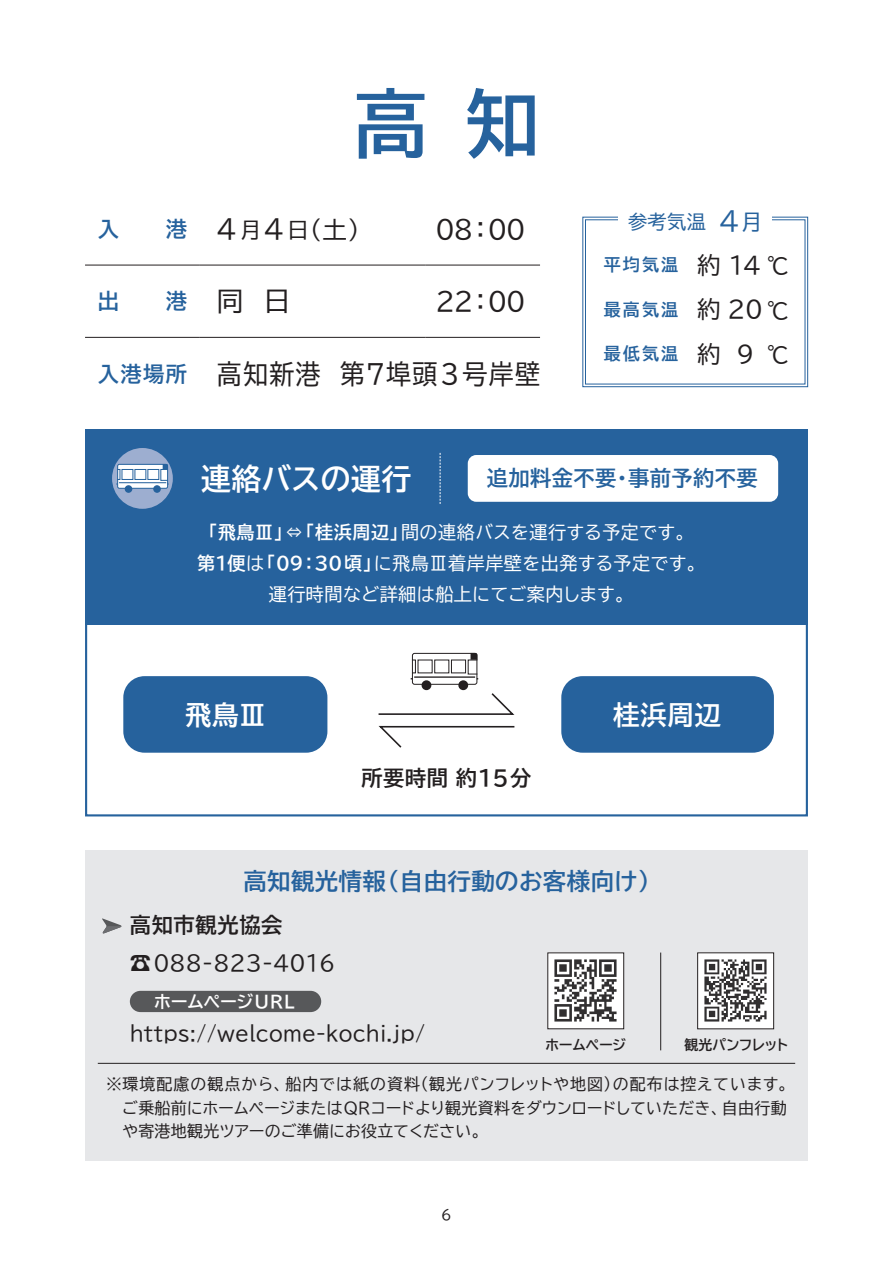
<style>
.page{position:relative;width:893px;height:1263px;background:#fff}
.page>*{position:absolute;margin:0;border:0;box-sizing:border-box;transform-origin:0 0}
.t1{font:700 74.4px "BIZUDP Gothic";color:#26629d}
.t2{font:700 29.7px "BIZUDP Gothic";letter-spacing:.02em;color:#fff}
.t3{font:26.55px "BIZUDP Gothic";letter-spacing:.05em;color:#231f20;scale:.94 1}
.t4{font:700 26.55px "BIZUDP Gothic";letter-spacing:.02em;color:#fff}
.t5{font:26.55px "BIZUDP Gothic";letter-spacing:.05em;color:#231f20}
.t6{font:25.5px "BIZUDP Gothic";letter-spacing:-.03em;color:#231f20}
.t7{font:23.85px "BIZUDP Gothic";color:#231f20}
.t8{font:700 23.4px "BIZUDP Gothic";letter-spacing:.02em;color:#26629d}
.t9{font:700 21.3px "BIZUDP Gothic";letter-spacing:.03em;color:#231f20}
.t10{font:700 21.3px "BIZUDP Gothic";letter-spacing:.02em;color:#26629d}
.t11{font:21.3px "BIZUDP Gothic";color:#231f20}
.t12{font:20.25px "BIZUDP Gothic";letter-spacing:.01em;color:#231f20}
.t13{font:19.2px "BIZUDP Gothic";color:#26629d}
.t14{font:18px/30.9px "BIZUDP Gothic";letter-spacing:.03em;color:#fff;text-align:center}
.t15{font:700 16.95px "BIZUDP Gothic";letter-spacing:.125em;color:#26629d}
.t16{font:700 16.95px "BIZUDP Gothic";letter-spacing:.02em;color:#fff}
.t17{font:15.9px/23.4px "BIZUDP Gothic";letter-spacing:.02em;color:#231f20;text-align:justify}
.t18{font:700 13.8px "BIZUDP Gothic";letter-spacing:.02em;color:#231f20}
.t19{font:13.8px "BIZUDP Gothic";color:#231f20}
.s1{font-weight:700;font-size:21.3px;color:#26629d}
.s2{font-size:26.55px}
.s3{font-size:21.3px}
.s4{font-weight:400;font-size:23.4px;color:#231f20}
.s5{font-weight:400;font-size:21.3px;color:#231f20}
.s6{font-weight:700}
</style>
<div class="page">
<div style="left:85px;top:850px;width:723px;height:311px;background:#e6e7e9"></div>
<div style="left:85px;top:429px;width:723px;height:196px;background:#26629d"></div>
<div style="left:85px;top:429px;width:723px;height:387px;border:2px solid #26629d"></div>
<svg style="left:582px;top:217px;width:226px;height:170px"></svg>
<hr style="left:85px;top:265px;width:115px;height:1px;background:#231f20">
<hr style="left:200px;top:265px;width:225px;height:1px;background:#231f20">
<hr style="left:425px;top:265px;width:115px;height:1px;background:#231f20">
<hr style="left:85px;top:337px;width:115px;height:1px;background:#231f20">
<hr style="left:200px;top:337px;width:225px;height:1px;background:#231f20">
<hr style="left:425px;top:337px;width:115px;height:1px;background:#231f20">
<svg style="left:102px;top:918px;width:20px;height:16px"></svg>
<div style="left:130px;top:991px;width:191px;height:21px;background:#57585a;border-radius:11px"></div>
<img style="left:549px;top:954px;width:73px;height:73px">
<img style="left:699px;top:954px;width:73px;height:73px">
<div style="left:697px;top:952px;width:77px;height:77px;border:1px solid #231f20"></div>
<hr style="left:98px;top:1063px;width:697px;height:1px;background:#231f20">
<hr style="left:660px;top:952px;width:1px;height:98px;background:#231f20">
<div style="left:619px;top:208px;width:153px;height:27px;background:#fff"></div>
<div style="left:468px;top:455px;width:310px;height:47px;background:#fff;border-radius:9px"></div>
<div style="left:111px;top:447px;width:63px;height:62px;background:#9daed0;border-radius:50%"></div>
<div style="left:111px;top:446px;width:63px;height:64px;border:1px solid #26629d;border-radius:50%"></div>
<svg style="left:118px;top:464px;width:50px;height:24px"></svg>
<div style="left:122px;top:469px;width:11px;height:11px;border:1px solid #26629d"></div>
<div style="left:135px;top:469px;width:11px;height:11px;border:1px solid #26629d"></div>
<div style="left:148px;top:469px;width:11px;height:11px;border:1px solid #26629d"></div>
<div style="left:117px;top:464px;width:51px;height:25px;border:1px solid #26629d;border-radius:2px"></div>
<div style="left:125px;top:486px;width:7px;height:6px;background:#26629d;border-radius:50%"></div>
<div style="left:125px;top:485px;width:7px;height:8px;border:1px solid #26629d;border-radius:50%"></div>
<div style="left:153px;top:485px;width:8px;height:8px;border:1px solid #26629d;border-radius:50%"></div>
<hr style="left:119px;top:482px;width:47px;height:1px;background:#26629d">
<svg style="left:116px;top:469px;width:4px;height:15px"></svg>
<svg style="left:154px;top:464px;width:15px;height:28px"></svg>
<div style="left:123px;top:676px;width:204px;height:77px;background:#26629d;border-radius:21px"></div>
<div style="left:561px;top:676px;width:213px;height:77px;background:#26629d;border-radius:21px"></div>
<svg style="left:410px;top:652px;width:69px;height:39px"></svg>
<svg style="left:412px;top:653px;width:65px;height:31px"></svg>
<div style="left:434px;top:659px;width:15px;height:14px;border:1px solid #231f20"></div>
<div style="left:451px;top:659px;width:15px;height:14px;border:1px solid #231f20"></div>
<div style="left:412px;top:653px;width:65px;height:32px;border:1px solid #231f20;border-radius:2px"></div>
<div style="left:422px;top:681px;width:8px;height:8px;background:#231f20;border-radius:50%"></div>
<div style="left:422px;top:680px;width:9px;height:10px;border:2px solid #231f20;border-radius:50%"></div>
<div style="left:459px;top:681px;width:8px;height:8px;background:#231f20;border-radius:50%"></div>
<div style="left:458px;top:680px;width:10px;height:10px;border:2px solid #231f20;border-radius:50%"></div>
<hr style="left:414px;top:676px;width:61px;height:2px;background:#231f20">
<svg style="left:411px;top:659px;width:5px;height:20px"></svg>
<svg style="left:468px;top:653px;width:10px;height:26px"></svg>
<svg style="left:378px;top:693px;width:137px;height:22px"></svg>
<svg style="left:378px;top:725px;width:137px;height:23px"></svg>
<svg style="left:440px;top:453px;width:1px;height:51px"></svg>
<h1 class="t1" style="left:353px;top:86px;width:188px">高知</h1>
<h3 class="t10" style="left:98px;top:218px;width:23px">入</h3>
<h3 class="t7" style="left:166px;top:218px;width:196px"><span class="s1">港</span> <span class="s2">4</span><span class="s3">月</span><span class="s2">4</span><span class="s3">日</span>（土）</h3>
<h3 class="t6" style="left:435px;top:216px;width:92px">08：00</h3>
<h3 class="t10" style="left:98px;top:291px;width:23px">出</h3>
<h3 class="t5" style="left:166px;top:288px;width:126px"><span class="s1">港</span> 同　日</h3>
<h3 class="t6" style="left:435px;top:288px;width:92px">22：00</h3>
<h3 class="t3" style="left:98px;top:360px;width:472px"><span class="s1">入港場所</span> 高知新港　第７埠頭3号岸壁</h3>
<p class="t13" style="left:628px;top:212px;width:136px">参考気温　<span class="s2">4</span><span class="s3">月</span></p>
<p class="t15" style="left:604px;top:256px;width:186px">平均気温 <span class="s4">約 14</span> <span class="s5">℃</span></p>
<p class="t15" style="left:604px;top:301px;width:186px">最高気温 <span class="s4">約 20</span><span class="s5">℃</span></p>
<p class="t15" style="left:604px;top:346px;width:186px">最低気温 <span class="s4">約 9</span> <span class="s5">℃</span></p>
<h2 class="t2" style="left:201px;top:464px;width:212px">連絡バスの運行</h2>
<h3 class="t10" style="left:487px;top:468px;width:272px">追加料金不要・事前予約不要</h3>
<p class="t14" style="left:197px;top:517px;width:502px"><span class="s6">「飛鳥Ⅲ」</span>⇔<span class="s6">「桂浜周辺」</span>間の連絡バスを運行する予定です。<span class="s6">第１便</span>は<span class="s6">「09：30頃」</span>に飛鳥Ⅲ着岸岸壁を出発する予定です。運行時間など詳細は船上にてご案内します。</p>
<h3 class="t4" style="left:185px;top:701px;width:82px">飛鳥Ⅲ</h3>
<h3 class="t4" style="left:613px;top:701px;width:109px">桂浜周辺</h3>
<h3 class="t9" style="left:362px;top:767px;width:171px">所要時間 約15分</h3>
<h3 class="t8" style="left:243px;top:870px;width:408px">高知観光情報（自由行動のお客様向け）</h3>
<h3 class="t9" style="left:130px;top:914px;width:184px">高知市観光協会　　</h3>
<h3 class="t11" style="left:130px;top:952px;width:207px">☎088-823-4016</h3>
<p class="t16" style="left:154px;top:993px;width:142px">ホームページURL</p>
<p class="t12" style="left:130px;top:1023px;width:297px">https://welcome-kochi.jp/</p>
<p class="t18" style="left:545px;top:1037px;width:82px">ホームページ</p>
<p class="t18" style="left:684px;top:1037px;width:105px">観光パンフレット</p>
<p class="t17" style="left:123px;top:1072px;width:667px;text-indent:-16px">※環境配慮の観点から、船内では紙の資料（観光パンフレットや地図）の配布は控えています。ご乗船前にホームページまたはQRコードより観光資料をダウンロードしていただき、自由行動や寄港地観光ツアーのご準備にお役立てください。</p>
<p class="t19" style="left:441px;top:1208px;width:12px">6</p>
</div>
